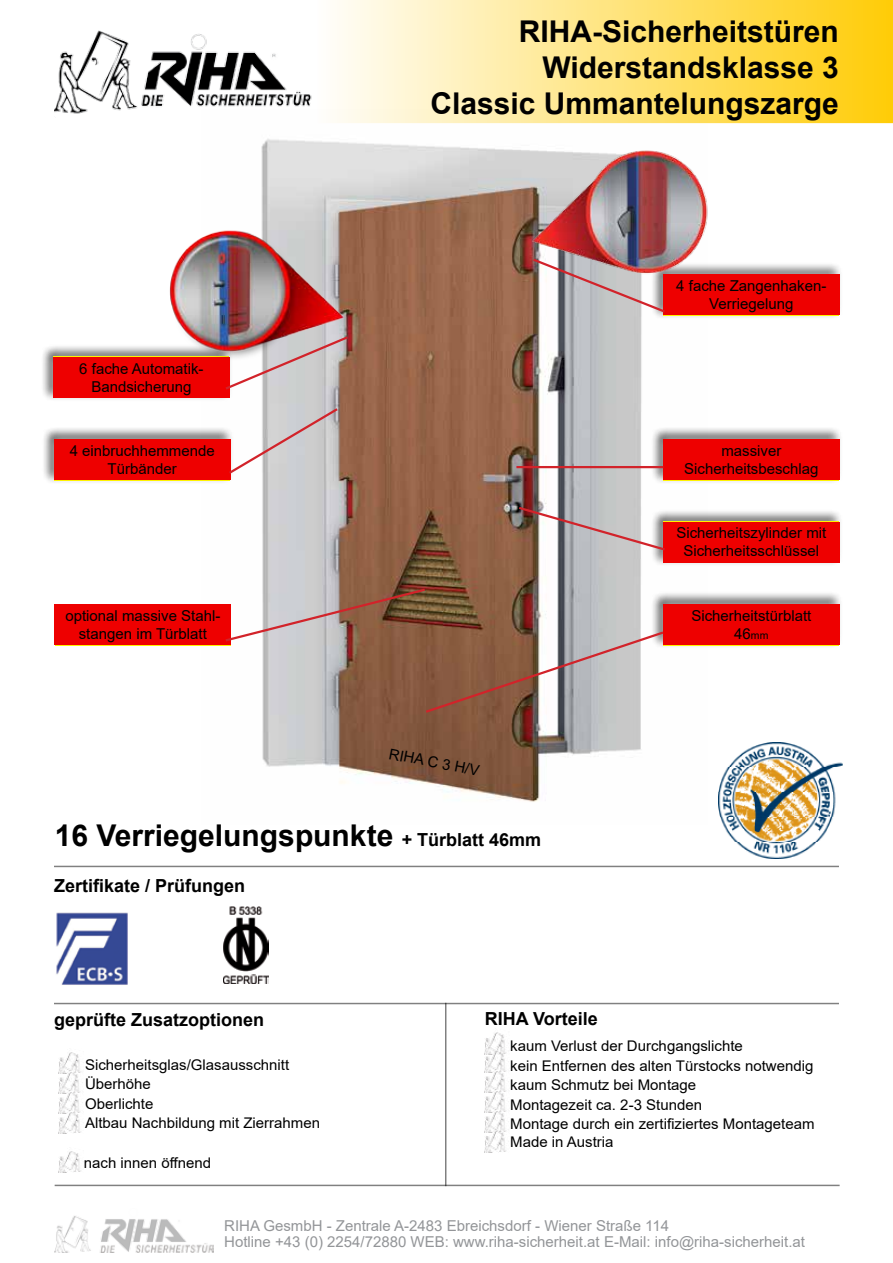
<style>
.page{position:relative;width:893px;height:1263px;background:#fff}
.page>*{position:absolute;margin:0;border:0;box-sizing:border-box;transform-origin:0 0}
.t1{font:700 30px/36px "Arial";color:#000;text-align:right}
.t2{font:700 18px "Arial";color:#000}
.t3{font:15px/18px "Arial";color:#000;text-align:center}
.t4{font:15px/15.9px "Arial";color:#939598}
.t5{font:14.7px/19.5px "Arial";color:#000}
.s1{font-size:18px}
.s2{font-size:10.5px}
</style>
<div class="page">
<img style="left:202px;top:139px;width:449px;height:663px">
<div style="left:651px;top:262px;width:192px;height:58px;background:#fafafa"></div>
<div style="left:654px;top:265px;width:195px;height:60px;background:#fff;opacity:.75"></div>
<div style="left:663px;top:274px;width:176px;height:42px;background:#fff200"></div>
<div style="left:663px;top:274px;width:176px;height:41px;background:#e00"></div>
<svg style="left:335px;top:0;width:558px;height:124px;background:#fee47e"></svg>
<img style="left:55px;top:1216px;width:158px;height:37px">
<img style="left:54px;top:31px;width:258px;height:83px">
<img style="left:719px;top:743px;width:123px;height:115px">
<img style="left:526px;top:139px;width:189px;height:144px">
<div style="left:42px;top:427px;width:192px;height:57px;background:#f2f2f2"></div>
<div style="left:45px;top:429px;width:195px;height:61px;background:#fff;opacity:.75"></div>
<div style="left:54px;top:439px;width:176px;height:41px;background:#e00"></div>
<div style="left:41px;top:344px;width:192px;height:58px;background:#f7f7f7"></div>
<div style="left:44px;top:347px;width:195px;height:60px;background:#fff;opacity:.75"></div>
<div style="left:53px;top:357px;width:176px;height:41px;background:#e00"></div>
<hr style="left:54px;top:866px;width:785px;height:1px;background:#000">
<hr style="left:54px;top:1003px;width:785px;height:1px;background:#000">
<img style="left:59px;top:1052px;width:21px;height:16px">
<img style="left:58px;top:1068px;width:23px;height:20px">
<img style="left:58px;top:1088px;width:22px;height:26px">
<img style="left:59px;top:1108px;width:22px;height:26px">
<div style="left:651px;top:427px;width:192px;height:57px;background:#f2f2f2"></div>
<div style="left:654px;top:429px;width:195px;height:61px;background:#fff;opacity:.75"></div>
<div style="left:663px;top:439px;width:176px;height:41px;background:#e00"></div>
<div style="left:651px;top:509px;width:192px;height:58px;background:#f9f9f9"></div>
<div style="left:654px;top:512px;width:195px;height:60px;background:#fff;opacity:.75"></div>
<div style="left:663px;top:521px;width:176px;height:42px;background:#e00"></div>
<img style="left:142px;top:187px;width:232px;height:176px">
<div style="left:651px;top:591px;width:192px;height:58px;background:#f9f9f9"></div>
<div style="left:654px;top:594px;width:195px;height:61px;background:#fff;opacity:.75"></div>
<div style="left:663px;top:604px;width:176px;height:41px;background:#e00"></div>
<svg style="left:516px;top:505px;width:151px;height:47px"></svg>
<hr style="left:516px;top:466px;width:147px;height:2px;background:#d2232a">
<svg style="left:227px;top:406px;width:113px;height:70px"></svg>
<hr style="left:55px;top:1185px;width:785px;height:1px;background:#000">
<hr style="left:445px;top:1003px;width:1px;height:183px;background:#000">
<img style="left:223px;top:334px;width:127px;height:57px">
<img style="left:531px;top:257px;width:136px;height:57px">
<img style="left:485px;top:1032px;width:20px;height:15px">
<img style="left:484px;top:1047px;width:23px;height:20px">
<img style="left:484px;top:1067px;width:22px;height:20px">
<img style="left:484px;top:1087px;width:22px;height:20px">
<img style="left:484px;top:1107px;width:22px;height:19px">
<img style="left:484px;top:1126px;width:22px;height:26px">
<div style="left:55px;top:604px;width:176px;height:41px;background:#e00"></div>
<svg style="left:223px;top:587px;width:443px;height:127px"></svg>
<img style="left:56px;top:912px;width:72px;height:73px">
<img style="left:224px;top:906px;width:44px;height:77px">
<img style="left:59px;top:1151px;width:22px;height:22px">
<h1 class="t1" style="left:430px;top:14px;width:410px">RIHA-Sicherheitstüren<br>Widerstandsklasse 3<br>Classic Ummantelungszarge</h1>
<p class="t3" style="left:79px;top:359px;width:126px">6 fache Automatik-<br>Bandsicherung</p>
<p class="t3" style="left:70px;top:442px;width:147px">4 einbruchhemmende<br>Türbänder</p>
<p class="t3" style="left:65px;top:606px;width:157px">optional massive Stahl&shy;stangen im Türblatt</p>
<p class="t3" style="left:391px;top:744px;width:93px;rotate:11deg">RIHA C 3 H/V</p>
<h1 class="t1" style="left:55px;top:818px;width:488px">16 Verriegelungspunkte <span class="s1">+ Türblatt 46mm</span></h1>
<p class="t2" style="left:54px;top:873px;width:193px">Zertifikate / Prüfungen</p>
<p class="t3" style="left:676px;top:277px;width:152px">4 fache Zangenhaken-<br>Verriegelung</p>
<p class="t3" style="left:684px;top:442px;width:136px">massiver<br>Sicherheitsbeschlag</p>
<p class="t3" style="left:676px;top:524px;width:152px">Sicherheitszylinder mit<br>Sicherheitsschlüssel</p>
<p class="t3" style="left:691px;top:606px;width:122px">Sicherheitstürblatt<br>46<span class="s2">mm</span></p>
<p class="t2" style="left:54px;top:1007px;width:212px">geprüfte Zusatzoptionen</p>
<p class="t5" style="left:85px;top:1054px;width:237px">Sicherheitsglas/Glasausschnitt<br>Überhöhe<br>Oberlichte<br>Altbau Nachbildung mit Zierrahmen</p>
<p class="t5" style="left:84px;top:1152px;width:129px">nach innen öffnend</p>
<p class="t2" style="left:485px;top:1006px;width:115px">RIHA Vorteile</p>
<p class="t5" style="left:510px;top:1036px;width:306px">kaum Verlust der Durchgangslichte<br>kein Entfernen des alten Türstocks notwendig kaum Schmutz bei Montage<br>Montagezeit ca. 2-3 Stunden<br>Montage durch ein zertifiziertes Montageteam</p>
<p class="t5" style="left:510px;top:1132px;width:105px">Made in Austria</p>
<p class="t4" style="left:224px;top:1217px;width:582px">RIHA GesmbH - Zentrale A-2483 Ebreichsdorf - Wiener Straße 114<br>Hotline +43 (0) 2254/72880 WEB: www.riha-sicherheit.at E-Mail: info@riha-sicherheit.at</p>
</div>
